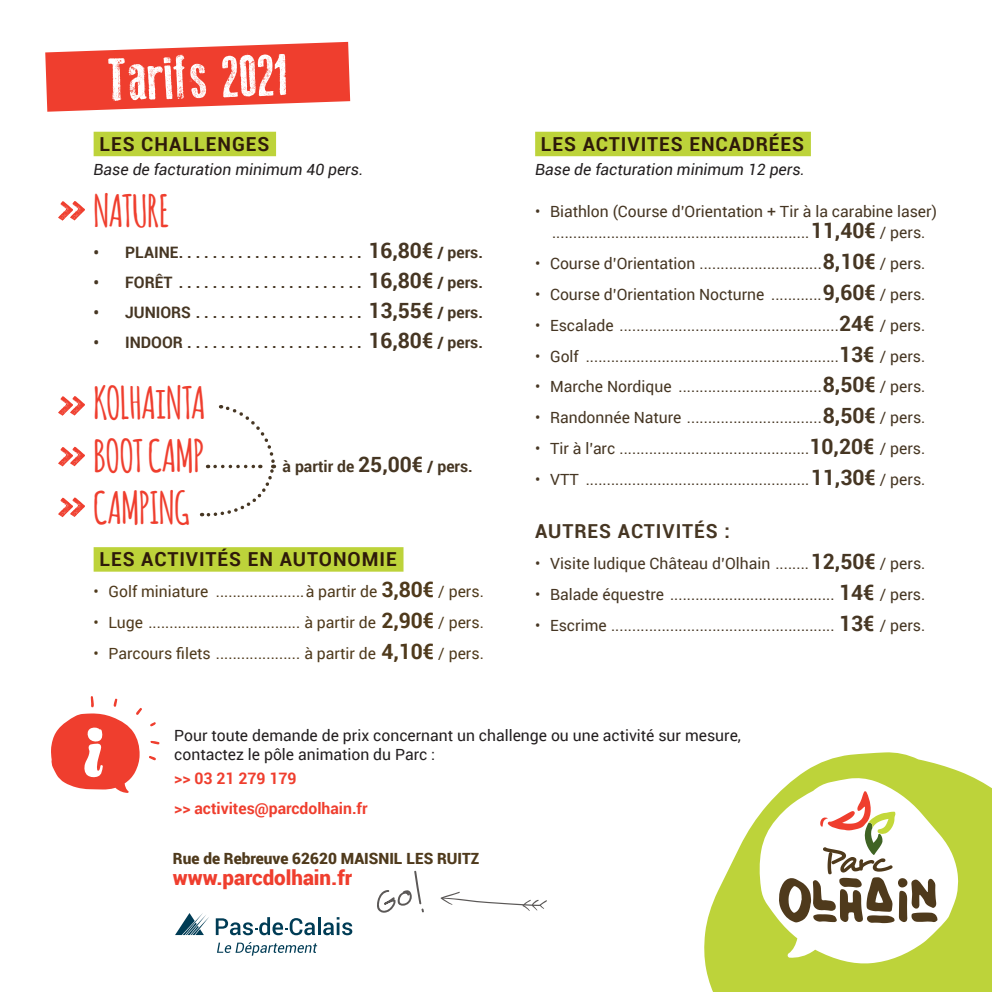
<style>
.page{position:relative;width:992px;height:992px;background:#fff}
.page>*{position:absolute;margin:0;border:0;box-sizing:border-box;transform-origin:0 0}
.t1{font:60.9px "Old Press";color:#fff}
.t2{font:700 43.75px/52.5px "Amatic";color:#ef3e2e}
.t3{font:900 20.65px "Roboto";color:#ef3e2e}
.t4{font:700 19.25px "Roboto";letter-spacing:.05em;color:#2e1a0a}
.t5{font:700 19.25px "Roboto";letter-spacing:.05em;color:#463623}
.t6{font:15.75px/21px "Roboto";color:#463623;text-align:center}
.t7{font:700 15.75px "Roboto";color:#463623}
.t8{font:15.75px "Roboto";color:#4f3a1c}
.t9{font:15.75px/18.9px "Roboto";color:#231f20}
.t10{font:italic 15.75px "Roboto";color:#231f20}
.t11{font:700 15.75px/30.1px "Roboto";color:#ef3e2e}
.t12{font:900 15.4px "Roboto";color:#4f3a1c}
.s1{font-size:21px}
.s2{font-weight:700;font-size:21px}
</style>
<div class="page">
<div style="left:94px;top:132px;width:182px;height:24px;background:#bdd33a"></div>
<div style="left:94px;top:547px;width:309px;height:25px;background:#bdd33a"></div>
<div style="left:535px;top:132px;width:276px;height:24px;background:#bdd33a"></div>
<svg style="left:58px;top:201px;width:27px;height:20px"></svg>
<svg style="left:58px;top:396px;width:27px;height:20px"></svg>
<svg style="left:58px;top:447px;width:27px;height:19px"></svg>
<svg style="left:58px;top:497px;width:27px;height:20px"></svg>
<svg style="left:45px;top:42px;width:305px;height:70px;background:#f15d50"></svg>
<svg style="left:704px;top:752px;width:288px;height:240px;fill:#bdd33a"></svg>
<svg style="left:759px;top:777px;width:199px;height:188px"></svg>
<svg style="left:51px;top:696px;width:109px;height:97px"></svg>
<svg style="left:440px;top:891px;width:107px;height:20px"></svg>
<svg style="left:377px;top:870px;width:47px;height:43px"></svg>
<svg style="left:175px;top:913px;width:34px;height:22px"></svg>
<svg style="left:217px;top:942px;width:100px;height:14px"></svg>
<svg style="left:216px;top:917px;width:99px;height:18px"></svg>
<hr style="left:318px;top:917px;width:3px;height:18px;background:#003c55">
<svg style="left:323px;top:917px;width:29px;height:18px"></svg>
<svg style="left:202px;top:405px;width:75px;height:112px"></svg>
<h1 class="t1" style="left:107px;top:46px;width:180px;rotate:-2deg">Tarifs 2021</h1>
<p class="t4" style="left:99px;top:133px;width:171px">LES CHALLENGES</p>
<p class="t10" style="left:94px;top:160px;width:271px">Base de facturation minimum 40 pers.</p>
<h2 class="t2" style="left:94px;top:183px;width:77px">NATURE</h2>
<p class="t7" style="left:94px;top:243px;width:389px">• PLAINE . . . . . . . . . . . . . . . . . . . . . . <span class="s1">16,80€</span> / pers.</p>
<p class="t7" style="left:94px;top:273px;width:389px">• FORÊT . . . . . . . . . . . . . . . . . . . . . . <span class="s1">16,80€</span> / pers.</p>
<p class="t7" style="left:94px;top:303px;width:389px">• JUNIORS . . . . . . . . . . . . . . . . . . . . <span class="s1">13,55€</span> / pers.</p>
<p class="t7" style="left:94px;top:333px;width:389px">• INDOOR . . . . . . . . . . . . . . . . . . . . . <span class="s1">16,80€</span> / pers.</p>
<h2 class="t2" style="left:94px;top:375px;width:113px">KOLHAiNTA<br>BOOT CAMP</h2>
<p class="t7" style="left:283px;top:457px;width:189px">à partir de <span class="s1">25,00€</span> / pers.</p>
<h2 class="t2" style="left:94px;top:480px;width:98px">CAMPING</h2>
<p class="t4" style="left:99px;top:548px;width:299px">LES ACTIVITÉS EN AUTONOMIE</p>
<p class="t8" style="left:94px;top:583px;width:392px">• Golf miniature .....................à partir de <span class="s2">3,80€</span> / pers.</p>
<p class="t8" style="left:94px;top:614px;width:392px">• Luge .................................... à partir de <span class="s2">2,90€</span> / pers.</p>
<p class="t8" style="left:94px;top:644px;width:392px">• Parcours filets .................... à partir de <span class="s2">4,10€</span> / pers.</p>
<p class="t4" style="left:541px;top:133px;width:265px">LES ACTIVITES ENCADRÉES</p>
<p class="t10" style="left:535px;top:160px;width:271px">Base de facturation minimum 12 pers.</p>
<p class="t6" style="left:535px;top:201px;width:403px">• Biathlon (Course d’Orientation + Tir à la carabine laser) .............................................................<span class="s2">11,40€</span> / pers.</p>
<p class="t6" style="left:535px;top:253px;width:392px">• Course d’Orientation .............................<span class="s2">8,10€</span> / pers.</p>
<p class="t6" style="left:535px;top:284px;width:392px">• Course d’Orientation Nocturne ............<span class="s2">9,60€</span> / pers.</p>
<p class="t6" style="left:535px;top:315px;width:392px">• Escalade ....................................................<span class="s2">24€</span> / pers.</p>
<p class="t6" style="left:535px;top:346px;width:392px">• Golf ............................................................<span class="s2">13€</span> / pers.</p>
<p class="t6" style="left:535px;top:377px;width:392px">• Marche Nordique ..................................<span class="s2">8,50€</span> / pers.</p>
<p class="t6" style="left:535px;top:407px;width:392px">• Randonnée Nature ................................<span class="s2">8,50€</span> / pers.</p>
<p class="t6" style="left:535px;top:438px;width:392px">• Tir à l’arc .............................................<span class="s2">10,20€</span> / pers.</p>
<p class="t6" style="left:535px;top:469px;width:392px">• VTT .....................................................<span class="s2">11,30€</span> / pers.</p>
<p class="t5" style="left:535px;top:520px;width:196px">AUTRES ACTIVITÉS :</p>
<p class="t6" style="left:535px;top:553px;width:392px">• Visite ludique Château d’Olhain ........<span class="s2">12,50€</span> / pers.</p>
<p class="t6" style="left:535px;top:584px;width:392px">• Balade équestre ....................................... <span class="s2">14€</span> / pers.</p>
<p class="t6" style="left:535px;top:615px;width:392px">• Escrime ..................................................... <span class="s2">13€</span> / pers.</p>
<p class="t9" style="left:174px;top:726px;width:568px">Pour toute demande de prix concernant un challenge ou une activité sur mesure, contactez le pôle animation du Parc :</p>
<p class="t11" style="left:174px;top:763px;width:195px">&gt;&gt; 03 21 279 179<br>&gt;&gt; activites@parcdolhain.fr</p>
<p class="t12" style="left:173px;top:849px;width:308px">Rue de Rebreuve 62620 MAISNIL LES RUITZ</p>
<h3 class="t3" style="left:173px;top:865px;width:181px">www.parcdolhain.fr</h3>
</div>
